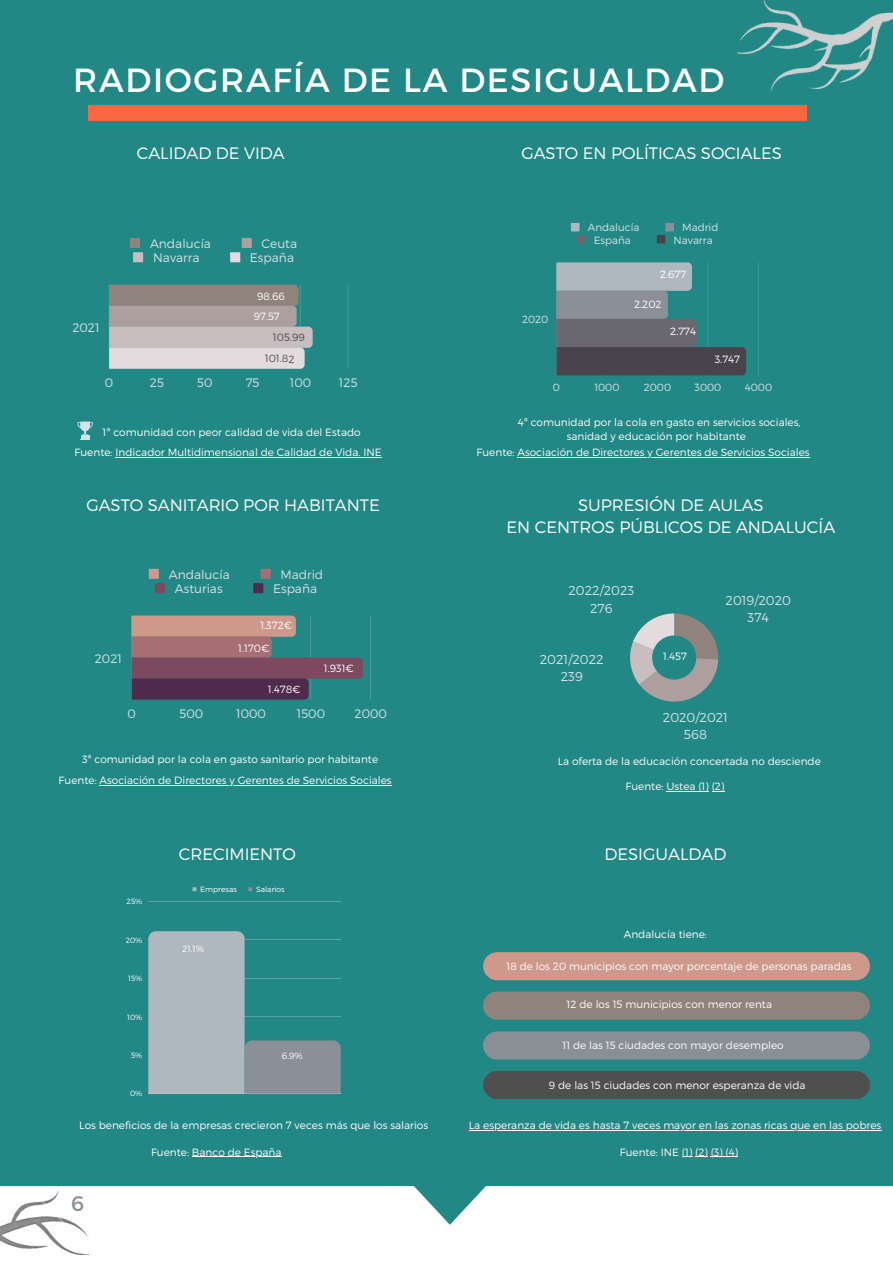
<style>
.page{position:relative;width:893px;height:1264px;background:#fff}
.page>*{position:absolute;margin:0;border:0;box-sizing:border-box;transform-origin:0 0}
.t1{font:33.45px "Montserrat";letter-spacing:.05em;color:#fff}
.t2{font:21px "Montserrat";color:#898f94}
.t3{font:300 16.5px/22.5px "Montserrat";color:#fff;text-align:center}
.t4{font:300 12.9px/17.5px "Montserrat";color:#d6e3e6;text-align:center}
.t5{font:300 12.3px "Montserrat";color:#d6e3e6}
.t6{font:300 10.5px/14px "Montserrat";color:#fff;text-align:center}
.t7{font:300 10.5px "Montserrat";color:#4f4f4f}
.t8{font:300 10.35px "Montserrat";color:#d6e3e6}
.t9{font:300 9px "Montserrat";color:#fff}
.t10{font:300 7.65px "Montserrat";color:#fff}
</style>
<div class="page">
<div style="left:0;top:0;width:892px;height:1224px;background:#228886"></div>
<div style="left:88px;top:106px;width:719px;height:14px;background:#f96741"></div>
<div style="left:430px;top:1003px;width:152px;height:10px;background:#228886"></div>
<img style="left:717px;top:0;width:175px;height:99px">
<div style="left:571px;top:223px;width:8px;height:8px;background:#afb8bf"></div>
<div style="left:665px;top:223px;width:9px;height:8px;background:#8b8f98"></div>
<div style="left:576px;top:235px;width:9px;height:8px;background:#696871"></div>
<div style="left:656px;top:235px;width:9px;height:8px;background:#49434b"></div>
<hr style="left:757px;top:262px;width:1px;height:113px;background:#d6e3e6">
<svg style="left:556px;top:262px;width:190px;height:113px;background:#617a80"></svg>
<svg style="left:630px;top:613px;width:88px;height:88px;background:#789b99"></svg>
<svg style="left:192px;top:887px;width:4px;height:4px"></svg>
<svg style="left:248px;top:887px;width:4px;height:4px"></svg>
<hr style="left:148px;top:901px;width:192px;height:1px;background:#fff">
<hr style="left:148px;top:1093px;width:192px;height:1px;background:#fff">
<svg style="left:148px;top:931px;width:193px;height:162px;background:#79a1a5"></svg>
<div style="left:130px;top:238px;width:10px;height:10px;background:#90837c"></div>
<div style="left:242px;top:238px;width:10px;height:10px;background:#ad9f9d"></div>
<div style="left:133px;top:252px;width:10px;height:10px;background:#c8bdbf"></div>
<div style="left:230px;top:252px;width:10px;height:10px;background:#e3dcdf"></div>
<hr style="left:347px;top:285px;width:1px;height:84px;background:#d6e3e6">
<svg style="left:109px;top:285px;width:203px;height:84px;background:#b2adac"></svg>
<svg style="left:77px;top:421px;width:16px;height:19px"></svg>
<div style="left:149px;top:569px;width:10px;height:10px;background:#ce988b"></div>
<div style="left:260px;top:569px;width:10px;height:10px;background:#a76e74"></div>
<div style="left:155px;top:583px;width:10px;height:10px;background:#7c495f"></div>
<div style="left:253px;top:583px;width:10px;height:10px;background:#4f2a4a"></div>
<hr style="left:370px;top:615px;width:1px;height:84px;background:#d6e3e6">
<svg style="left:131px;top:615px;width:232px;height:84px;background:#73666f"></svg>
<div style="left:483px;top:952px;width:386px;height:28px;background:#ce988b;border-radius:14px"></div>
<img style="left:0;top:1191px;width:88px;height:64px">
<hr style="left:115px;top:457px;width:266px;height:1px;background:#fff">
<hr style="left:517px;top:457px;width:292px;height:1px;background:#fff">
<hr style="left:100px;top:785px;width:291px;height:1px;background:#fff">
<hr style="left:666px;top:791px;width:42px;height:1px;background:#fff">
<svg style="left:711px;top:791px;width:13px;height:1px"></svg>
<svg style="left:682px;top:1156px;width:56px;height:1px"></svg>
<hr style="left:192px;top:1156px;width:89px;height:1px;background:#fff">
<div style="left:483px;top:991px;width:386px;height:28px;background:#90837c;border-radius:14px"></div>
<div style="left:483px;top:1031px;width:386px;height:28px;background:#898f94;border-radius:14px"></div>
<div style="left:483px;top:1070px;width:386px;height:29px;background:#4f4f4f;border-radius:14px"></div>
<hr style="left:469px;top:1129px;width:412px;height:1px;background:#fff">
<h1 class="t1" style="left:73px;top:58px;width:652px">RADIOGRAFÍA DE LA DESIGUALDAD</h1>
<h3 class="t3" style="left:137px;top:141px;width:149px">CALIDAD DE VIDA</h3>
<p class="t5" style="left:150px;top:236px;width:62px">Andalucía</p>
<p class="t5" style="left:261px;top:236px;width:37px">Ceuta</p>
<p class="t5" style="left:153px;top:250px;width:48px">Navarra</p>
<p class="t5" style="left:250px;top:250px;width:46px">España</p>
<p class="t5" style="left:72px;top:319px;width:29px">2021</p>
<p class="t6" style="left:257px;top:288px;width:29px">98.66</p>
<p class="t6" style="left:254px;top:309px;width:27px">97.57</p>
<p class="t7" style="left:273px;top:330px;width:33px">105.99</p>
<p class="t7" style="left:265px;top:351px;width:31px;rotate:1deg">101.82</p>
<p class="t5" style="left:105px;top:375px;width:10px">0</p>
<p class="t5" style="left:150px;top:375px;width:16px">25</p>
<p class="t5" style="left:197px;top:375px;width:17px">50</p>
<p class="t5" style="left:246px;top:375px;width:15px">75</p>
<p class="t5" style="left:290px;top:375px;width:23px">100</p>
<p class="t5" style="left:339px;top:375px;width:20px">125</p>
<p class="t6" style="left:103px;top:425px;width:259px">1ª comunidad con peor calidad de vida del Estado</p>
<p class="t6" style="left:75px;top:445px;width:308px">Fuente: Indicador Multidimensional de Calidad de Vida. INE</p>
<h3 class="t3" style="left:86px;top:493px;width:295px">GASTO SANITARIO POR HABITANTE</h3>
<p class="t5" style="left:169px;top:566px;width:62px">Andalucía</p>
<p class="t5" style="left:280px;top:566px;width:44px">Madrid</p>
<p class="t5" style="left:175px;top:581px;width:49px">Asturias</p>
<p class="t5" style="left:273px;top:581px;width:46px">España</p>
<p class="t6" style="left:260px;top:618px;width:33px">1.372€</p>
<p class="t5" style="left:95px;top:650px;width:29px">2021</p>
<p class="t6" style="left:238px;top:640px;width:33px">1.170€</p>
<p class="t6" style="left:268px;top:681px;width:34px;rotate:1deg">1.478€</p>
<p class="t6" style="left:324px;top:660px;width:32px">1.931€</p>
<p class="t5" style="left:127px;top:705px;width:10px">0</p>
<p class="t5" style="left:179px;top:705px;width:25px">500</p>
<p class="t5" style="left:236px;top:705px;width:31px">1000</p>
<p class="t5" style="left:297px;top:705px;width:30px">1500</p>
<p class="t5" style="left:354px;top:705px;width:34px">2000</p>
<p class="t6" style="left:82px;top:751px;width:297px">3ª comunidad por la cola en gasto sanitario por habitante</p>
<p class="t6" style="left:59px;top:773px;width:334px">Fuente: Asociación de Directores y Gerentes de Servicios Sociales</p>
<h3 class="t3" style="left:521px;top:141px;width:262px">GASTO EN POLÍTICAS SOCIALES</h3>
<p class="t8" style="left:588px;top:221px;width:53px">Andalucía</p>
<p class="t8" style="left:682px;top:221px;width:38px">Madrid</p>
<p class="t8" style="left:593px;top:233px;width:39px">España</p>
<p class="t8" style="left:673px;top:233px;width:41px">Navarra</p>
<p class="t8" style="left:522px;top:313px;width:28px">2020</p>
<p class="t6" style="left:660px;top:266px;width:28px">2.677</p>
<p class="t6" style="left:634px;top:296px;width:29px">2.202</p>
<p class="t6" style="left:670px;top:324px;width:27px">2.774</p>
<p class="t6" style="left:714px;top:352px;width:27px">3.747</p>
<p class="t8" style="left:553px;top:380px;width:9px">0</p>
<p class="t8" style="left:594px;top:380px;width:27px">1000</p>
<p class="t8" style="left:643px;top:380px;width:29px">2000</p>
<p class="t8" style="left:694px;top:380px;width:28px">3000</p>
<p class="t8" style="left:744px;top:380px;width:29px">4000</p>
<p class="t6" style="left:518px;top:414px;width:284px">4ª comunidad por la cola en gasto en servicios sociales, sanidad y educación por habitante</p>
<p class="t6" style="left:476px;top:445px;width:334px">Fuente: Asociación de Directores y Gerentes de Servicios Sociales</p>
<h3 class="t3" style="left:506px;top:493px;width:330px">SUPRESIÓN DE AULAS<br>EN CENTROS PÚBLICOS DE ANDALUCÍA</h3>
<p class="t4" style="left:568px;top:581px;width:67px">2022/2023<br>276</p>
<p class="t4" style="left:540px;top:649px;width:65px">2021/2022<br>239</p>
<p class="t6" style="left:663px;top:648px;width:25px">1.457</p>
<p class="t4" style="left:725px;top:590px;width:67px">2019/2020<br>374</p>
<p class="t4" style="left:662px;top:707px;width:67px">2020/2021<br>568</p>
<p class="t6" style="left:557px;top:753px;width:265px">La oferta de la educación concertada no desciende</p>
<p class="t6" style="left:625px;top:779px;width:100px">Fuente: Ustea (1) (2)</p>
<h3 class="t3" style="left:179px;top:842px;width:118px">CRECIMIENTO</h3>
<h3 class="t3" style="left:604px;top:842px;width:123px">DESIGUALDAD</h3>
<p class="t10" style="left:127px;top:896px;width:17px">25%</p>
<p class="t10" style="left:126px;top:935px;width:18px">20%</p>
<p class="t10" style="left:128px;top:973px;width:16px">15%</p>
<p class="t10" style="left:127px;top:1011px;width:17px">10%</p>
<p class="t10" style="left:131px;top:1050px;width:13px">5%</p>
<p class="t10" style="left:130px;top:1088px;width:14px">0%</p>
<p class="t10" style="left:200px;top:884px;width:38px">Empresas</p>
<p class="t10" style="left:256px;top:884px;width:30px">Salarios</p>
<p class="t9" style="left:182px;top:943px;width:24px">21.1%</p>
<p class="t9" style="left:282px;top:1049px;width:23px">6.9%</p>
<p class="t6" style="left:79px;top:1117px;width:350px">Los beneficios de la empresas crecieron 7 veces más que los salarios</p>
<h2 class="t2" style="left:71px;top:1189px;width:14px">6</h2>
<p class="t6" style="left:151px;top:1144px;width:132px">Fuente: Banco de España</p>
<p class="t6" style="left:623px;top:927px;width:85px">Andalucía tiene:</p>
<p class="t6" style="left:506px;top:958px;width:346px">18 de los 20 municipios con mayor porcentaje de personas paradas</p>
<p class="t6" style="left:566px;top:996px;width:207px">12 de los 15 municipios con menor renta</p>
<p class="t6" style="left:562px;top:1037px;width:223px">11 de las 15 ciudades con mayor desempleo</p>
<p class="t6" style="left:549px;top:1077px;width:258px">9 de las 15 ciudades con menor esperanza de vida</p>
<p class="t6" style="left:469px;top:1117px;width:414px">La esperanza de vida es hasta 7 veces mayor en las zonas ricas que en las pobres</p>
<p class="t6" style="left:619px;top:1144px;width:120px">Fuente: INE (1) (2) (3) (4)</p>
</div>
